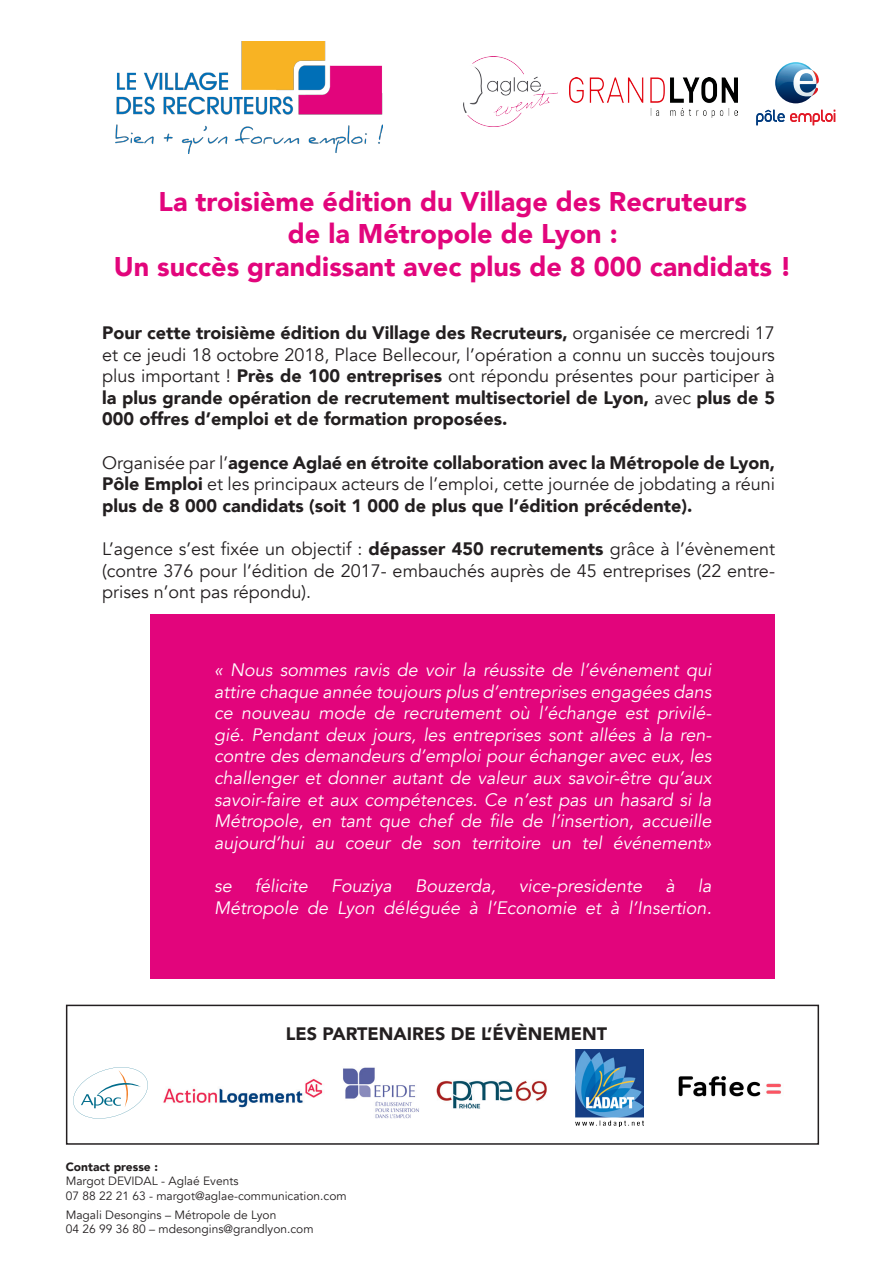
<style>
.page{position:relative;width:893px;height:1263px;background:#fff}
.page>*{position:absolute;margin:0;border:0;box-sizing:border-box;transform-origin:0 0}
.t1{font:900 27px "Avenir";color:#e2057c}
.t2{font:italic 18px/21.6px "Avenir";color:#fff;text-align:justify}
.t3{font:900 18px/21.6px "Avenir";color:#231f20;text-align:justify}
.t4{font:18px/21.6px "Avenir";color:#231f20;text-align:justify}
.t5{font:12px "Avenir";color:#231f20}
.t6{font:900 12px "Avenir";color:#231f20}
.s1{font-weight:400}
.s2{font-weight:900}
</style>
<div class="page">
<img style="left:116px;top:41px;width:267px;height:113px">
<div style="left:151px;top:614px;width:624px;height:365px;background:#e2057c"></div>
<svg style="left:73px;top:1067px;width:75px;height:52px"></svg>
<img style="left:343px;top:1067px;width:76px;height:52px">
<img style="left:436px;top:1080px;width:111px;height:29px">
<img style="left:575px;top:1050px;width:68px;height:77px">
<img style="left:678px;top:1076px;width:104px;height:21px">
<img style="left:163px;top:1079px;width:160px;height:29px">
<div style="left:66px;top:1005px;width:753px;height:140px;border:2px solid #231f20"></div>
<img style="left:570px;top:78px;width:168px;height:40px">
<svg style="left:775px;top:62px;width:41px;height:41px"></svg>
<svg style="left:776px;top:64px;width:43px;height:32px"></svg>
<svg style="left:756px;top:110px;width:79px;height:15px"></svg>
<img style="left:463px;top:56px;width:95px;height:71px">
<p class="t1" style="left:159px;top:178px;width:590px">La troisième édition du Village des Recruteurs</p>
<p class="t1" style="left:288px;top:211px;width:331px">de la Métropole de Lyon :</p>
<p class="t1" style="left:114px;top:243px;width:679px">Un succès grandissant avec plus de 8 000 candidats !</p>
<p class="t3" style="left:102px;top:321px;width:674px">Pour cette troisième édition du Village des Recruteurs, <span class="s1">organisée ce mercredi 17 et ce jeudi 18 octobre 2018, Place Bellecour, l’opération a connu un succès toujours plus important !</span> Près de 100 entreprises <span class="s1">ont répondu présentes pour participer à </span>la plus grande opération de recrutement multisectoriel de Lyon, <span class="s1">avec</span> plus de 5<br>000 offres d’emploi et de formation proposées.</p>
<p class="t3" style="left:102px;top:451px;width:674px"><span class="s1">Organisée par l’</span>agence Aglaé en étroite collaboration avec la Métropole de Lyon, Pôle Emploi <span class="s1">et les principaux acteurs de l’emploi, cette journée de jobdating a réuni </span>plus de 8 000 candidats (soit 1 000 de plus que l’édition précédente).</p>
<p class="t4" style="left:102px;top:538px;width:674px">L’agence s’est fixée un objectif : <span class="s2">dépasser 450 recrutements</span> grâce à l’évènement (contre 376 pour l’édition de 2017- embauchés auprès de 45 entreprises (22 entre&shy;prises n’ont pas répondu).</p>
<p class="t2" style="left:214px;top:659px;width:499px">« Nous sommes ravis de voir la réussite de l’événement qui attire chaque année toujours plus d’entreprises engagées dans ce nouveau mode de recrutement où l’échange est privilé&shy;gié. Pendant deux jours, les entreprises sont allées à la ren&shy;contre des demandeurs d’emploi pour échanger avec eux, les challenger et donner autant de valeur aux savoir-être qu’aux savoir-faire et aux compétences. Ce n’est pas un hasard si la Métropole, en tant que chef de file de l’insertion, accueille aujourd’hui au coeur de son territoire un tel événement»</p>
<p class="t2" style="left:214px;top:875px;width:19px">se</p>
<p class="t2" style="left:255px;top:875px;width:54px">félicite</p>
<p class="t2" style="left:331px;top:875px;width:62px">Fouziya</p>
<p class="t2" style="left:415px;top:875px;width:82px">Bouzerda,</p>
<p class="t2" style="left:519px;top:875px;width:125px">vice-presidente</p>
<p class="t2" style="left:665px;top:875px;width:11px">à</p>
<p class="t2" style="left:698px;top:875px;width:15px">la</p>
<p class="t2" style="left:214px;top:897px;width:499px">Métropole de Lyon déléguée à l’Economie et à l’Insertion.</p>
<p class="t3" style="left:286px;top:1023px;width:323px">LES PARTENAIRES DE L’ÉVÈNEMENT</p>
<p class="t6" style="left:66px;top:1156px;width:94px">Contact presse :</p>
<p class="t5" style="left:66px;top:1174px;width:174px">Margot DEVIDAL - Aglaé Events</p>
<p class="t5" style="left:66px;top:1188px;width:283px">07 88 22 21 63 - margot@aglae-communication.com</p>
<p class="t5" style="left:66px;top:1207px;width:212px">Magali Desongins – Métropole de Lyon</p>
<p class="t5" style="left:66px;top:1222px;width:249px">04 26 99 36 80 – mdesongins@grandlyon.com</p>
</div>
